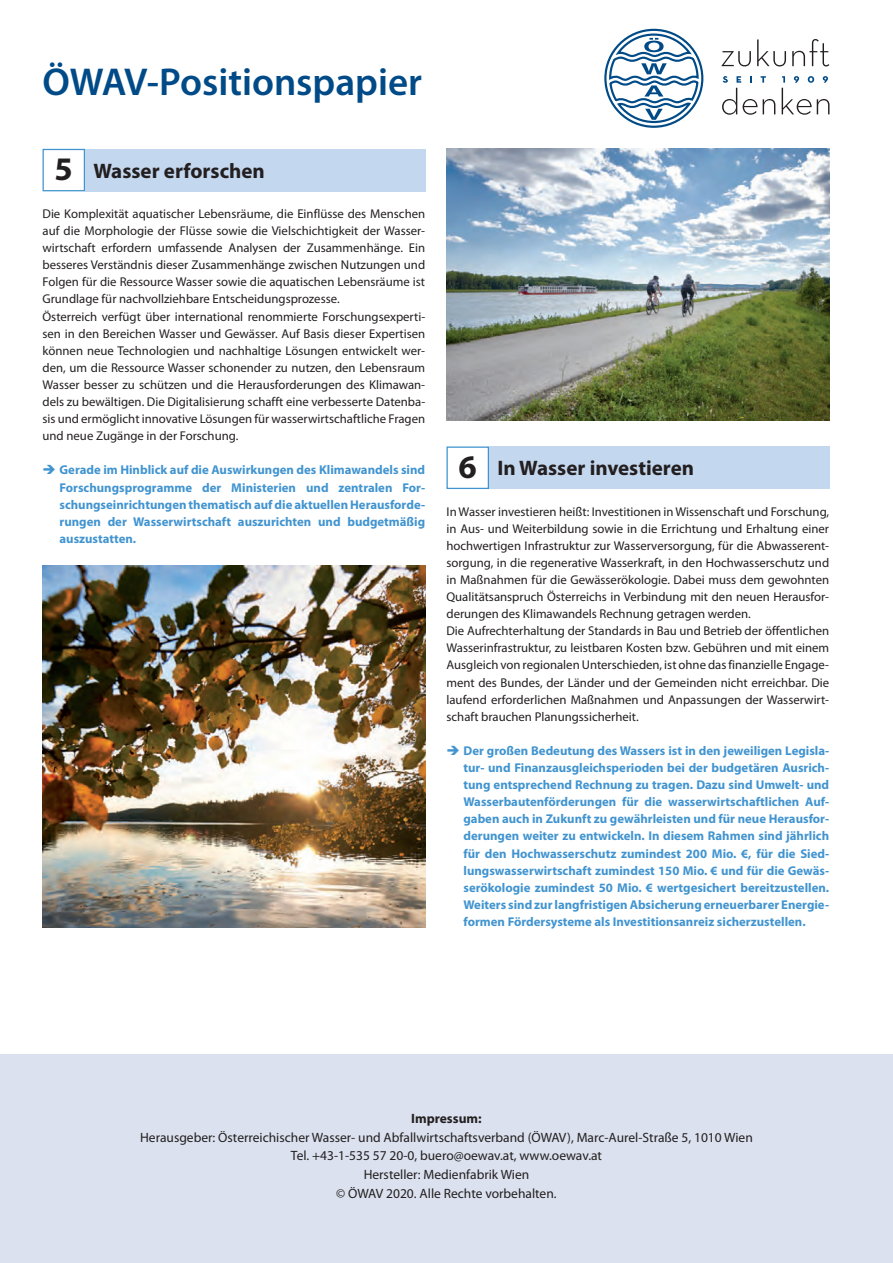
<style>
.page{position:relative;width:893px;height:1263px;background:#fff}
.page>*{position:absolute;margin:0;border:0;box-sizing:border-box;transform-origin:0 0}
.t1{font:600 39px "Myriad Pro";color:#004b87}
.t2{font:700 21px "Myriad Pro";color:#231f20}
.t3{font:13.5px/18.6px "Myriad Pro";color:#231f20;text-align:center}
.t4{font:700 13.5px "Myriad Pro";color:#231f20}
.t5{font:12.75px/17.1px "Myriad Pro";color:#231f20}
.t6{font:700 12.75px/17.1px "Myriad Pro";color:#4194d0;text-align:justify}
.s1{font-size:33px}
</style>
<div class="page">
<svg style="left:604px;top:28px;width:100px;height:100px"></svg>
<svg style="left:721px;top:51px;width:30px;height:15px"></svg>
<svg style="left:757px;top:39px;width:29px;height:27px"></svg>
<svg style="left:792px;top:39px;width:37px;height:27px"></svg>
<svg style="left:722px;top:76px;width:53px;height:39px"></svg>
<svg style="left:782px;top:76px;width:47px;height:39px"></svg>
<div style="left:43px;top:149px;width:42px;height:42px;background:#fff;border:1px solid #4194d0"></div>
<div style="left:85px;top:149px;width:340px;height:42px;background:#c3d7ee"></div>
<div style="left:446px;top:446px;width:43px;height:43px;background:#fff;border:1px solid #4194d0"></div>
<div style="left:489px;top:446px;width:340px;height:43px;background:#c3d7ee"></div>
<img style="left:43px;top:566px;width:382px;height:361px">
<img style="left:446px;top:149px;width:383px;height:272px">
<div style="left:0;top:1054px;width:893px;height:209px;background:#dbe1ee"></div>
<h1 class="t1" style="left:43px;top:60px;width:381px">ÖWAV-Positionspapier</h1>
<h2 class="t2" style="left:55px;top:160px;width:212px"><span class="s1">5</span> Wasser erforschen</h2>
<p class="t5" style="left:43px;top:205px;width:384px">Die Komplexität aquatischer Lebensräume, die Einflüsse des Menschen auf die Morphologie der Flüsse sowie die Vielschichtigkeit der Wasser&shy;wirtschaft erfordern umfassende Analysen der Zusammenhänge. Ein besseres Verständnis dieser Zusammenhänge zwischen Nutzungen und Folgen für die Ressource Wasser sowie die aquatischen Lebensräume ist Grundlage für nachvollziehbare Entscheidungsprozesse.<br>Österreich verfügt über international renommierte Forschungsexperti&shy;sen in den Bereichen Wasser und Gewässer. Auf Basis dieser Expertisen können neue Technologien und nachhaltige Lösungen entwickelt wer&shy;den, um die Ressource Wasser schonender zu nutzen, den Lebensraum Wasser besser zu schützen und die Herausforderungen des Klimawan&shy;dels zu bewältigen. Die Digitalisierung schafft eine verbesserte Datenba&shy;sis und ermöglicht innovative Lösungen für wasserwirtschaftliche Fragen und neue Zugänge in der Forschung.</p>
<p class="t6" style="left:60px;top:462px;width:367px;text-indent:-17px">➔ Gerade im Hinblick auf die Auswirkungen des Klimawandels sind Forschungsprogramme der Ministerien und zentralen For&shy;schungseinrichtungen thematisch auf die aktuellen Herausforde&shy;rungen der Wasserwirtschaft auszurichten und budgetmäßig auszustatten.</p>
<h2 class="t2" style="left:459px;top:456px;width:237px"><span class="s1">6</span> In Wasser investieren</h2>
<p class="t5" style="left:446px;top:503px;width:384px">In Wasser investieren heißt: Investitionen in Wissenschaft und Forschung, in Aus- und Weiterbildung sowie in die Errichtung und Erhaltung einer hochwertigen Infrastruktur zur Wasserversorgung, für die Abwasserent&shy;sorgung, in die regenerative Wasserkraft, in den Hochwasserschutz und in Maßnahmen für die Gewässerökologie. Dabei muss dem gewohnten Qualitätsanspruch Österreichs in Verbindung mit den neuen Herausfor&shy;derungen des Klimawandels Rechnung getragen werden.<br>Die Aufrechterhaltung der Standards in Bau und Betrieb der öffentlichen Wasserinfrastruktur, zu leistbaren Kosten bzw. Gebühren und mit einem Ausgleich von regionalen Unterschieden, ist ohne das finanzielle Engage&shy;ment des Bundes, der Länder und der Gemeinden nicht erreichbar. Die laufend erforderlichen Maßnahmen und Anpassungen der Wasserwirt&shy;schaft brauchen Planungssicherheit.</p>
<p class="t6" style="left:463px;top:742px;width:367px;text-indent:-17px">➔ Der großen Bedeutung des Wassers ist in den jeweiligen Legisla&shy;tur- und Finanzausgleichsperioden bei der budgetären Ausrich&shy;tung entsprechend Rechnung zu tragen. Dazu sind Umwelt- und Wasserbautenförderungen für die wasserwirtschaftlichen Auf&shy;gaben auch in Zukunft zu gewährleisten und für neue Herausfor&shy;derungen weiter zu entwickeln. In diesem Rahmen sind jährlich für den Hochwasserschutz zumindest 200 Mio. €, für die Sied&shy;lungswasserwirtschaft zumindest 150 Mio. € und für die Gewäs&shy;serökologie zumindest 50 Mio. € wertgesichert bereitzustellen.<br>Weiters sind zur langfristigen Absicherung erneuerbarer Energie&shy;formen Fördersysteme als Investitionsanreiz sicherzustellen.</p>
<p class="t4" style="left:411px;top:1111px;width:72px">Impressum:</p>
<p class="t3" style="left:140px;top:1128px;width:614px">Herausgeber: Österreichischer Wasser- und Abfallwirtschaftsverband (ÖWAV), Marc-Aurel-Straße 5, 1010 Wien Tel. +43-1-535 57 20-0, buero@oewav.at, www.oewav.at<br>Hersteller: Medienfabrik Wien<br>© ÖWAV 2020. Alle Rechte vorbehalten.</p>
</div>
